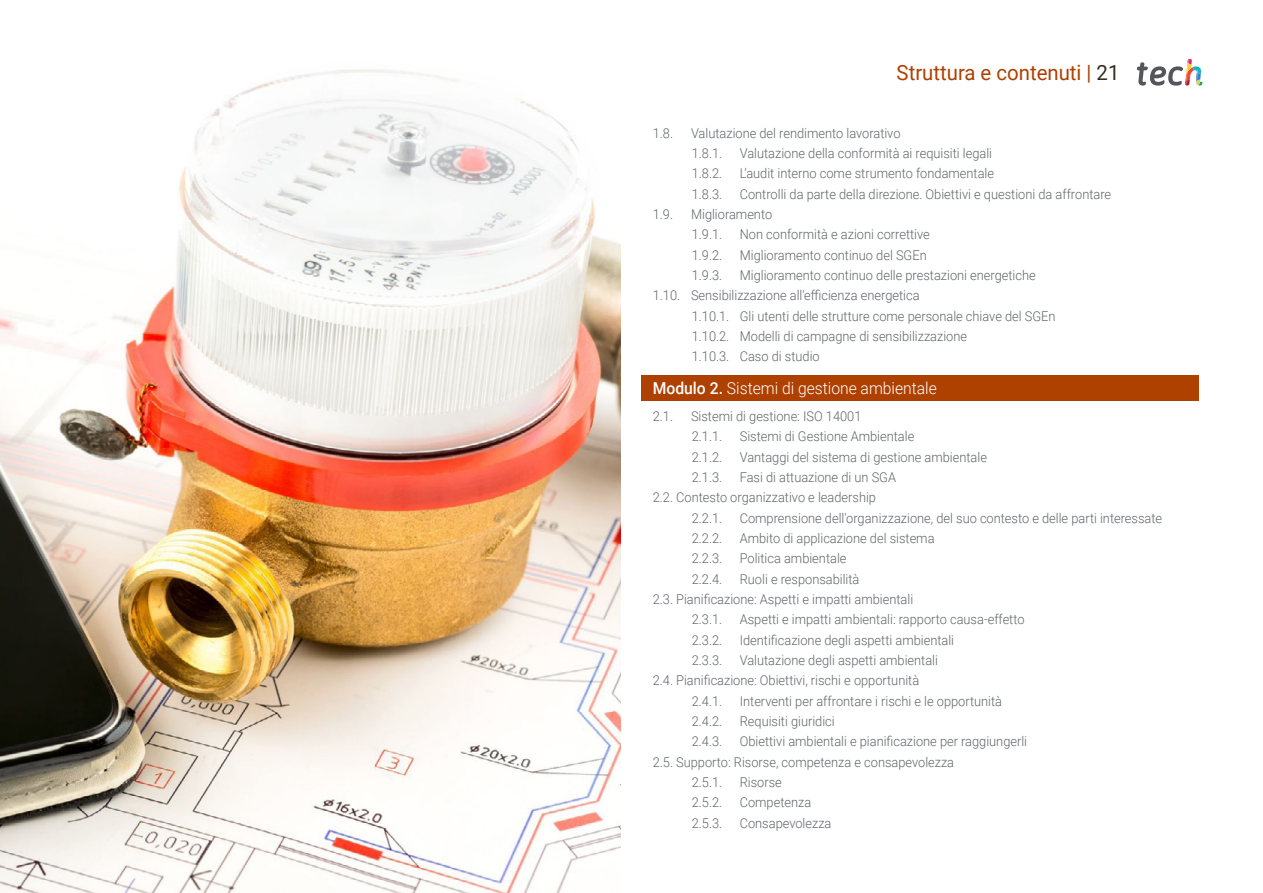
<style>
.page{position:relative;width:1263px;height:893px;background:#fff}
.page>*{position:absolute;margin:0;border:0;box-sizing:border-box;transform-origin:0 0}
.t1{font:21px "Roboto";color:#ae4000}
.t2{font:300 16.5px "Roboto";color:#fff;scale:.95 1}
.t3{font:300 13.5px/20.4px "Roboto";color:#61646a;scale:.95 1}
.s1{color:#312e20}
.s2{font-weight:500}
</style>
<div class="page">
<img style="left:0;top:69px;width:621px;height:824px">
<div style="left:642px;top:375px;width:557px;height:25px;background:#ae4000"></div>
<svg style="left:1137px;top:59px;width:65px;height:27px"></svg>
<h1 class="t1" style="left:897px;top:57px;width:224px">Struttura e contenuti | <span class="s1">21</span></h1>
<p class="t3" style="left:653px;top:122px;width:23px">1.8.</p>
<p class="t3" style="left:691px;top:122px;width:222px">Valutazione del rendimento lavorativo<br>1.8.1.</p>
<p class="t3" style="left:740px;top:143px;width:267px">Valutazione della conformità ai requisiti legali</p>
<p class="t3" style="left:692px;top:163px;width:34px">1.8.2.</p>
<p class="t3" style="left:740px;top:163px;width:269px">L’audit interno come strumento fondamentale</p>
<p class="t3" style="left:692px;top:183px;width:34px">1.8.3.</p>
<p class="t3" style="left:740px;top:183px;width:392px">Controlli da parte della direzione. Obiettivi e questioni da affrontare</p>
<p class="t3" style="left:653px;top:204px;width:23px">1.9.</p>
<p class="t3" style="left:691px;top:204px;width:87px">Miglioramento<br>1.9.1.</p>
<p class="t3" style="left:740px;top:224px;width:202px">Non conformità e azioni correttive</p>
<p class="t3" style="left:692px;top:244px;width:34px">1.9.2.</p>
<p class="t3" style="left:740px;top:244px;width:198px">Miglioramento continuo del SGEn</p>
<p class="t3" style="left:692px;top:265px;width:34px">1.9.3.</p>
<p class="t3" style="left:653px;top:265px;width:405px;text-indent:87px">Miglioramento continuo delle prestazioni energetiche<br>1.10. Sensibilizzazione all'efficienza energetica</p>
<p class="t3" style="left:692px;top:305px;width:384px">1.10.1. Gli utenti delle strutture come personale chiave del SGEn<br>1.10.2. Modelli di campagne di sensibilizzazione<br>1.10.3. Caso di studio</p>
<p class="t2" style="left:653px;top:377px;width:301px"><span class="s2">Modulo 2.</span> Sistemi di gestione ambientale</p>
<p class="t3" style="left:653px;top:406px;width:23px">2.1.</p>
<p class="t3" style="left:691px;top:406px;width:181px">Sistemi di gestione: ISO 14001<br>2.1.1.</p>
<p class="t3" style="left:740px;top:426px;width:185px">Sistemi di Gestione Ambientale</p>
<p class="t3" style="left:692px;top:446px;width:34px">2.1.2.</p>
<p class="t3" style="left:740px;top:446px;width:262px">Vantaggi del sistema di gestione ambientale</p>
<p class="t3" style="left:692px;top:467px;width:34px">2.1.3.</p>
<p class="t3" style="left:740px;top:467px;width:166px">Fasi di attuazione di un SGA</p>
<p class="t3" style="left:653px;top:487px;width:236px">2.2. Contesto organizzativo e leadership</p>
<p class="t3" style="left:692px;top:507px;width:34px">2.2.1.</p>
<p class="t3" style="left:740px;top:507px;width:446px">Comprensione dell'organizzazione, del suo contesto e delle parti interessate</p>
<p class="t3" style="left:692px;top:528px;width:34px">2.2.2.</p>
<p class="t3" style="left:740px;top:528px;width:206px">Ambito di applicazione del sistema</p>
<p class="t3" style="left:692px;top:548px;width:34px">2.2.3.</p>
<p class="t3" style="left:740px;top:548px;width:114px">Politica ambientale</p>
<p class="t3" style="left:692px;top:568px;width:34px">2.2.4.</p>
<p class="t3" style="left:740px;top:568px;width:127px">Ruoli e responsabilità</p>
<p class="t3" style="left:653px;top:589px;width:276px">2.3. Pianificazione: Aspetti e impatti ambientali</p>
<p class="t3" style="left:692px;top:609px;width:34px">2.3.1.</p>
<p class="t3" style="left:740px;top:609px;width:301px">Aspetti e impatti ambientali: rapporto causa-effetto</p>
<p class="t3" style="left:692px;top:629px;width:34px">2.3.2.</p>
<p class="t3" style="left:740px;top:629px;width:227px">Identificazione degli aspetti ambientali</p>
<p class="t3" style="left:692px;top:650px;width:34px">2.3.3.</p>
<p class="t3" style="left:740px;top:650px;width:210px">Valutazione degli aspetti ambientali</p>
<p class="t3" style="left:653px;top:670px;width:282px">2.4. Pianificazione: Obiettivi, rischi e opportunità</p>
<p class="t3" style="left:692px;top:690px;width:34px">2.4.1.</p>
<p class="t3" style="left:740px;top:690px;width:278px">Interventi per affrontare i rischi e le opportunità</p>
<p class="t3" style="left:692px;top:711px;width:34px">2.4.2.</p>
<p class="t3" style="left:740px;top:711px;width:102px">Requisiti giuridici</p>
<p class="t3" style="left:692px;top:731px;width:34px">2.4.3.</p>
<p class="t3" style="left:740px;top:731px;width:304px">Obiettivi ambientali e pianificazione per raggiungerli</p>
<p class="t3" style="left:653px;top:751px;width:319px">2.5. Supporto: Risorse, competenza e consapevolezza</p>
<p class="t3" style="left:692px;top:772px;width:34px">2.5.1.</p>
<p class="t3" style="left:740px;top:772px;width:46px">Risorse</p>
<p class="t3" style="left:692px;top:792px;width:34px">2.5.2.</p>
<p class="t3" style="left:740px;top:792px;width:77px">Competenza</p>
<p class="t3" style="left:692px;top:812px;width:34px">2.5.3.</p>
<p class="t3" style="left:740px;top:812px;width:98px">Consapevolezza</p>
</div>
